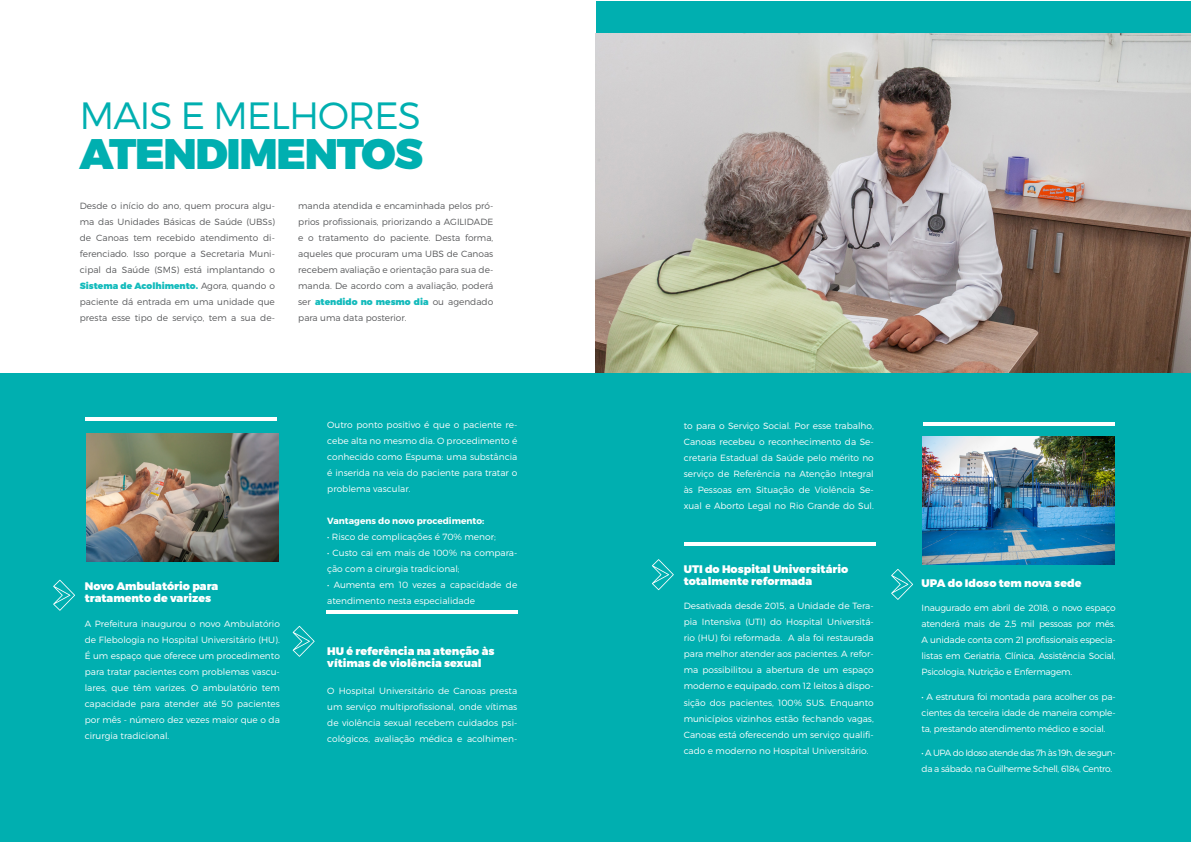
<style>
.page{position:relative;width:1191px;height:842px;background:#fff}
.page>*{position:absolute;margin:0;border:0;box-sizing:border-box;transform-origin:0 0}
.t1{font:900 42.7px "Montserrat";letter-spacing:-.03em;color:#00afb0}
.t2{font:300 38px "Montserrat";letter-spacing:-.03em;color:#00afb0}
.t3{font:900 11px/12px "Montserrat";color:#fff}
.t4{font:300 9px/16px "Montserrat";color:#fff;text-align:justify}
.t5{font:300 9px/16px "Montserrat";color:#57585a;text-align:justify}
.t6{font:300 9px/16px "Montserrat";letter-spacing:-.04em;color:#fff}
.t7{font:700 9px "Montserrat";color:#fff}
.s1{font-weight:900;color:#14bbbc}
</style>
<div class="page">
<div style="left:0;top:1px;width:1191px;height:841px;background:#00afb0"></div>
<div style="left:0;top:0;width:595px;height:372px;background:#fff"></div>
<img style="left:595px;top:34px;width:596px;height:338px">
<svg style="left:53px;top:580px;width:22px;height:31px"></svg>
<svg style="left:293px;top:626px;width:22px;height:31px"></svg>
<svg style="left:652px;top:559px;width:22px;height:31px"></svg>
<svg style="left:891px;top:569px;width:22px;height:31px"></svg>
<hr style="left:85px;top:417px;width:192px;height:4px;background:#fff">
<hr style="left:326px;top:611px;width:192px;height:3px;background:#fff">
<hr style="left:922px;top:422px;width:192px;height:4px;background:#fff">
<hr style="left:683px;top:542px;width:192px;height:3px;background:#fff">
<img style="left:922px;top:436px;width:192px;height:128px">
<img style="left:87px;top:434px;width:192px;height:128px">
<h2 class="t2" style="left:80px;top:92px;width:343px">MAIS E MELHORES</h2>
<h1 class="t1" style="left:80px;top:127px;width:345px">ATENDIMENTOS</h1>
<p class="t5" style="left:80px;top:197px;width:197px">Desde o início do ano, quem procura algu&shy;ma das Unidades Básicas de Saúde (UBSs) de Canoas tem recebido atendimento di&shy;ferenciado. Isso porque a Secretaria Muni&shy;cipal da Saúde (SMS) está implantando o <span class="s1">Sistema de Acolhimento.</span> Agora, quando o paciente dá entrada em uma unidade que presta esse tipo de serviço, tem a sua de-</p>
<p class="t5" style="left:298px;top:197px;width:197px">manda atendida e encaminhada pelos pró&shy;prios profissionais, priorizando a AGILIDADE e o tratamento do paciente. Desta forma, aqueles que procuram uma UBS de Canoas recebem avaliação e orientação para sua de&shy;manda. De acordo com a avaliação, poderá ser <span class="s1">atendido no mesmo dia</span> ou agendado para uma data posterior.</p>
<p class="t3" style="left:85px;top:581px;width:135px">Novo Ambulatório para tratamento de varizes</p>
<p class="t4" style="left:85px;top:615px;width:197px">A Prefeitura inaugurou o novo Ambulatório de Flebologia no Hospital Universitário (HU).<br>É um espaço que oferece um procedimento para tratar pacientes com problemas vascu&shy;lares, que têm varizes. O ambulatório tem capacidade para atender até 50 pacientes por mês - número dez vezes maior que o da cirurgia tradicional.</p>
<p class="t4" style="left:327px;top:416px;width:192px">Outro ponto positivo é que o paciente re&shy;cebe alta no mesmo dia. O procedimento é conhecido como Espuma: uma substância é inserida na veia do paciente para tratar o problema vascular.</p>
<p class="t7" style="left:327px;top:515px;width:159px">Vantagens do novo procedimento:</p>
<p class="t4" style="left:327px;top:528px;width:170px">• Risco de complicações é 70% menor;</p>
<p class="t4" style="left:327px;top:544px;width:191px">• Custo cai em mais de 100% na compara&shy;ção com a cirurgia tradicional;</p>
<p class="t4" style="left:327px;top:576px;width:192px">• Aumenta em 10 vezes a capacidade de atendimento nesta especialidade</p>
<p class="t3" style="left:327px;top:645px;width:169px">HU é referência na atenção às vítimas de violência sexual</p>
<p class="t4" style="left:327px;top:682px;width:191px">O Hospital Universitário de Canoas presta um serviço multiprofissional, onde vítimas de violência sexual recebem cuidados psi&shy;cológicos, avaliação médica e acolhimen-</p>
<p class="t4" style="left:683px;top:418px;width:192px">to para o Serviço Social. Por esse trabalho, Canoas recebeu o reconhecimento da Se&shy;cretaria Estadual da Saúde pelo mérito no serviço de Referência na Atenção Integral às Pessoas em Situação de Violência Se&shy;xual e Aborto Legal no Rio Grande do Sul.</p>
<p class="t3" style="left:683px;top:563px;width:166px">UTI do Hospital Universitário totalmente reformada</p>
<p class="t4" style="left:683px;top:598px;width:192px">Desativada desde 2015, a Unidade de Tera&shy;pia Intensiva (UTI) do Hospital Universitá&shy;rio (HU) foi reformada. A ala foi restaurada para melhor atender aos pacientes. A refor&shy;ma possibilitou a abertura de um espaço moderno e equipado, com 12 leitos à dispo&shy;sição dos pacientes, 100% SUS. Enquanto municípios vizinhos estão fechando vagas, Canoas está oferecendo um serviço qualifi&shy;cado e moderno no Hospital Universitário.</p>
<p class="t3" style="left:921px;top:577px;width:161px">UPA do Idoso tem nova sede</p>
<p class="t4" style="left:921px;top:600px;width:196px">Inaugurado em abril de 2018, o novo espaço atenderá mais de 2,5 mil pessoas por mês.<br>A unidade conta com 21 profissionais especia&shy;listas em Geriatria, Clínica, Assistência Social, Psicologia, Nutrição e Enfermagem.</p>
<p class="t4" style="left:921px;top:688px;width:196px">• A estrutura foi montada para acolher os pa&shy;cientes da terceira idade de maneira comple&shy;ta, prestando atendimento médico e social.</p>
<p class="t6" style="left:921px;top:745px;width:196px">• A UPA do Idoso atende das 7h às 19h, de segun&shy;da a sábado, na Guilherme Schell, 6184, Centro.</p>
</div>
